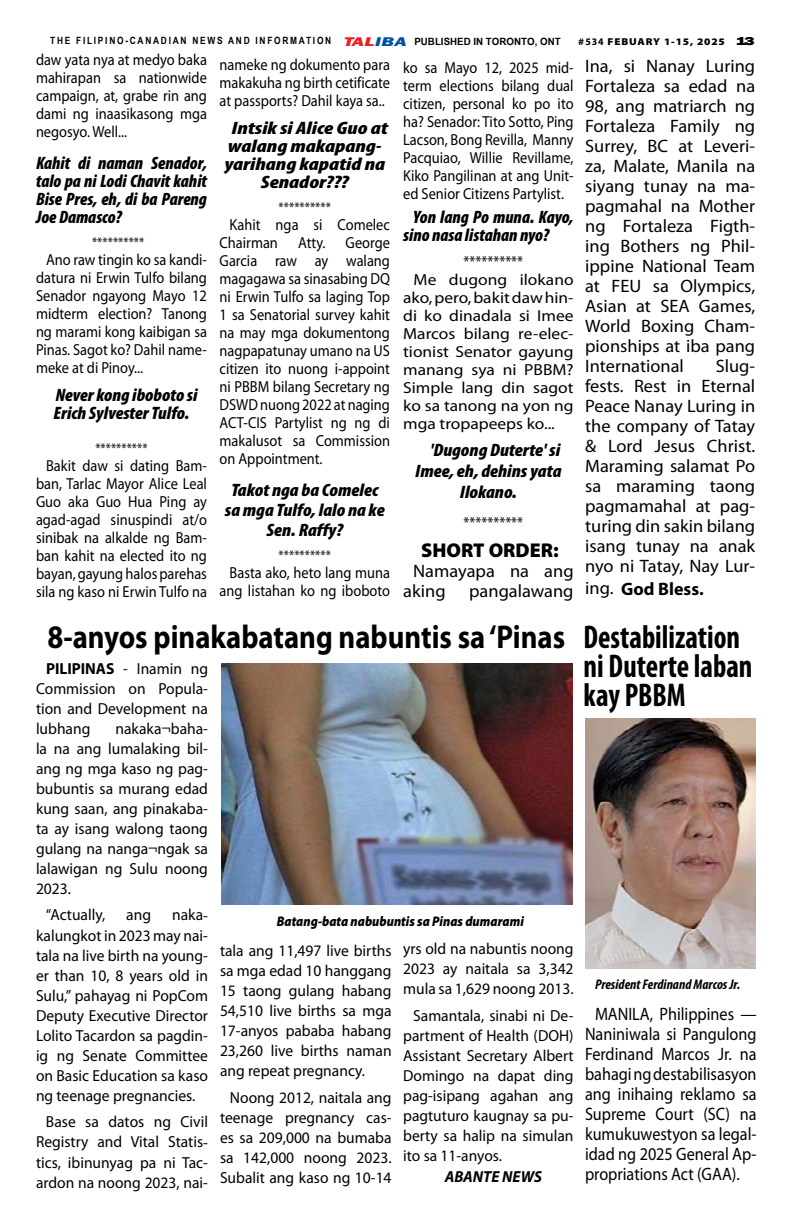
<style>
.page{position:relative;width:792px;height:1224px;background:#fff}
.page>*{position:absolute;margin:0;border:0;box-sizing:border-box;transform-origin:0 0}
.t1{font:700 condensed 33px/29px "Myriad Pro";color:#000;scale:.9 1}
.t2{font:700 33px "Myriad Pro";color:#000;scale:.87 1}
.t3{font:900 20px "Myriad Pro";color:#000}
.t4{font:18px/20px "Myriad Pro";color:#000;text-align:justify}
.t5{font:18px/20px "Myriad Pro";color:#000;text-align:justify;scale:.9 1}
.t6{font:italic 900 condensed 18px/18px "Myriad Pro";color:#000;text-align:justify}
.t7{font:italic 900 condensed 18px/20px "Myriad Pro";color:#000;text-align:center;scale:1.09 1}
.t8{font:italic 900 condensed 18px/18px "Myriad Pro";color:#000;text-align:center;scale:1.25 1}
.t9{font:italic 900 condensed 18px/18px "Myriad Pro";color:#000;scale:1.05 1}
.t10{font:700 18px "Myriad Pro";color:#000}
.t11{font:16px/18px "Myriad Pro";color:#000;text-align:justify;scale:.9 1}
.t12{font:16px/20px "Myriad Pro";color:#000;text-align:justify}
.t13{font:16px "Myriad Pro";color:#000;scale:1.09 1}
.t14{font:italic 700 16px "Myriad Pro";color:#000}
.t15{font:14px "Myriad Pro";color:#000;scale:.9 1}
.t16{font:italic 900 14px "Myriad Pro";color:#000;scale:.9 1}
.t17{font:italic 700 condensed 14px "Myriad Pro";color:#000}
.t18{font:700 12px "Myriad Pro";color:#000;scale:1.5 1}
.t19{font:800 12px "Franklin Gothic";color:#000;scale:1.5 1}
.t20{font:700 10px "Arial Narrow";letter-spacing:.17em;color:#000}
.t21{font:900 10px "Myriad Pro";letter-spacing:.08em;color:#000;scale:1.1 1}
.s1{font-family:"Franklin Gothic";font-weight:800;font-style:italic;font-size:13px;color:#ed1d24}
.s2{font-family:"Franklin Gothic";font-weight:800;font-style:italic;font-size:13px;color:#0052a4}
.s3{font-weight:700}
.s4{font-weight:400}
</style>
<div class="page">
<img style="left:222px;top:663px;width:350px;height:242px">
<img style="left:585px;top:718px;width:171px;height:250px">
<p class="t20" style="left:50px;top:33px;width:512px">THE FILIPINO-CANADIAN NEWS AND INFORMATION <span class="s1">TAL</span><span class="s2">IBA</span> PUBLISHED IN TORONTO, ONT</p>
<p class="t19" style="left:736px;top:33px;width:14px">13</p>
<p class="t21" style="left:578px;top:34px;width:135px"><span class="s3">#534</span> FEBUARY 1-15, 2025</p>
<p class="t11" style="left:36px;top:51px;width:192px">daw yata nya at medyo baka mahirapan sa nationwide campaign, at, grabe rin ang dami ng inaasikasong mga negosyo. Well...</p>
<p class="t6" style="left:36px;top:154px;width:173px">Kahit di naman Senador, talo pa ni Lodi Chavit kahit Bise Pres, eh, di ba Pareng Joe Damasco?</p>
<p class="t15" style="left:92px;top:234px;width:60px">**********</p>
<p class="t11" style="left:36px;top:251px;width:192px;text-indent:10px">Ano raw tingin ko sa kandi&shy;datura ni Erwin Tulfo bilang Senador ngayong Mayo 12 midterm election? Tanong ng marami kong kaibigan sa Pinas. Sagot ko? Dahil name&shy;meke at di Pinoy...</p>
<p class="t9" style="left:54px;top:386px;width:139px">Never kong iboboto si<br>Erich Sylvester Tulfo.</p>
<p class="t15" style="left:95px;top:440px;width:60px">**********</p>
<p class="t11" style="left:36px;top:457px;width:192px;text-indent:10px">Bakit daw si dating Bam&shy;ban, Tarlac Mayor Alice Leal Guo aka Guo Hua Ping ay agad-agad sinuspindi at/o sinibak na alkalde ng Bam&shy;ban kahit na elected ito ng bayan, gayung halos parehas sila ng kaso ni Erwin Tulfo na</p>
<p class="t11" style="left:220px;top:55px;width:191px">nameke ng dokumento para makakuha ng birth cetificate at passports? Dahil kaya sa..</p>
<p class="t8" style="left:224px;top:118px;width:132px">Intsik si Alice Guo at walang makapang&shy;yarihang kapatid na<br>Senador???</p>
<p class="t15" style="left:279px;top:198px;width:60px">**********</p>
<p class="t11" style="left:220px;top:215px;width:191px;text-indent:10px">Kahit nga si Comelec<br>Chairman</p>
<p class="t11" style="left:220px;top:233px;width:191px;text-indent:126px">George Garcia raw ay walang magagawa sa sinasabing DQ ni Erwin Tulfo sa laging Top 1 sa Senatorial survey kahit na may mga dokumentong nagpapatunay umano na US citizen ito nuong i-appoint ni PBBM bilang Secretary ng DSWD nuong 2022 at naging ACT-CIS Partylist ng ng di makalusot sa Commission on Appointment.</p>
<p class="t7" style="left:225px;top:479px;width:148px">Takot nga ba Comelec sa mga Tulfo, lalo na ke<br>Sen. Raffy?</p>
<p class="t15" style="left:279px;top:546px;width:60px">**********</p>
<p class="t11" style="left:220px;top:563px;width:191px;text-align:right">Basta ako, heto lang muna ang listahan ko ng iboboto</p>
<p class="t11" style="left:298px;top:233px;width:32px">Atty.</p>
<p class="t11" style="left:403px;top:58px;width:191px">ko sa Mayo 12, 2025 mid&shy;term elections bilang dual citizen, personal ko po ito ha? Senador: Tito Sotto, Ping Lacson, Bong Revilla, Manny Pacquiao, Willie Revillame, Kiko Pangilinan at ang Unit&shy;ed Senior Citizens Partylist.</p>
<p class="t6" style="left:403px;top:207px;width:172px;text-indent:10px">Yon lang Po muna. Kayo, sino nasa listahan nyo?</p>
<p class="t11" style="left:464px;top:252px;width:68px">**********</p>
<p class="t13" style="left:414px;top:269px;width:148px">Me dugong ilokano</p>
<p class="t13" style="left:403px;top:287px;width:158px">ako, pero, bakit daw hin-</p>
<p class="t13" style="left:403px;top:305px;width:158px">di ko dinadala si Imee</p>
<p class="t13" style="left:403px;top:323px;width:158px">Marcos bilang re-elec-</p>
<p class="t13" style="left:403px;top:341px;width:158px">tionist Senator gayung</p>
<p class="t13" style="left:403px;top:359px;width:158px">manang sya ni PBBM?</p>
<p class="t13" style="left:403px;top:377px;width:158px">Simple lang din sagot</p>
<p class="t13" style="left:403px;top:395px;width:158px">ko sa tanong na yon ng</p>
<p class="t13" style="left:403px;top:413px;width:141px">mga tropapeeps ko...</p>
<p class="t7" style="left:430px;top:439px;width:121px">'Dugong Duterte' si</p>
<p class="t7" style="left:415px;top:460px;width:136px">Imee, eh, dehins yata</p>
<p class="t7" style="left:460px;top:481px;width:54px">Ilokano.</p>
<p class="t11" style="left:464px;top:513px;width:68px">**********</p>
<p class="t3" style="left:421px;top:536px;width:139px">SHORT ORDER:</p>
<p class="t4" style="left:403px;top:560px;width:172px;text-indent:10px">Namayapa na ang aking</p>
<p class="t4" style="left:469px;top:580px;width:106px">pangalawang</p>
<h1 class="t2" style="left:48px;top:615px;width:597px">8-anyos pinakabatang nabuntis sa ‘Pinas</h1>
<p class="t12" style="left:36px;top:658px;width:174px;text-indent:10px"><span class="s3">PILIPINAS</span> - Inamin ng Commission on Popula&shy;tion and Development na lubhang</p>
<p class="t12" style="left:36px;top:718px;width:174px;text-indent:79px">nakaka¬baha&shy;la na ang lumalaking bil&shy;ang ng mga kaso ng pag&shy;bubuntis sa murang edad kung saan, ang pinakaba&shy;ta ay isang walong taong gulang na nanga¬ngak sa lalawigan ng Sulu noong 2023.</p>
<p class="t12" style="left:46px;top:905px;width:61px">“Actually,</p>
<p class="t12" style="left:126px;top:905px;width:26px">ang</p>
<p class="t12" style="left:36px;top:905px;width:174px;text-indent:136px">naka&shy;kalungkot in 2023 may nai&shy;tala na live birth na young&shy;er than 10, 8 years old in Sulu,” pahayag ni PopCom Deputy Executive Director Lolito Tacardon sa pagdin&shy;ig ng Senate Committee on Basic Education sa kaso ng teenage pregnancies.</p>
<p class="t12" style="left:36px;top:1112px;width:174px;text-indent:10px">Base sa datos ng Civil Registry and Vital Statis&shy;tics, ibinunyag pa ni Tac&shy;ardon na noong 2023, nai-</p>
<p class="t16" style="left:277px;top:911px;width:276px">Batang-bata nabubuntis sa Pinas dumarami</p>
<p class="t12" style="left:403px;top:938px;width:172px">yrs old na nabuntis noong 2023 ay naitala sa 3,342 mula sa 1,629 noong 2013.</p>
<p class="t12" style="left:403px;top:1005px;width:172px;text-indent:10px">Samantala, sinabi ni De&shy;partment of Health (DOH)<br>Assistant Secretary Albert Domingo na dapat ding pag-isipang agahan ang pagtuturo kaugnay sa pu&shy;berty sa halip na simulan ito sa 11-anyos.</p>
<p class="t14" style="left:445px;top:1166px;width:99px">ABANTE NEWS</p>
<p class="t12" style="left:220px;top:940px;width:173px">tala ang 11,497 live births sa mga edad 10 hanggang 15 taong gulang habang 54,510 live births sa mga 17-anyos pababa habang 23,260 live births naman ang repeat pregnancy.</p>
<p class="t12" style="left:220px;top:1087px;width:173px;text-indent:10px">Noong 2012, naitala ang teenage pregnancy cas&shy;es sa 209,000 na bumaba sa 142,000 noong 2023.<br>Subalit ang kaso ng 10-14</p>
<p class="t18" style="left:273px;top:1157px;width:166px">PLEASE SHARE TO OUR FRIEND</p>
<p class="t4" style="left:585px;top:56px;width:172px">Ina, si Nanay Luring Fortaleza sa edad na 98, ang matriarch ng Fortaleza Family ng Surrey, BC at Leveri&shy;za, Malate, Manila na siyang tunay na ma&shy;pagmahal na Mother ng Fortaleza Figth&shy;ing Bothers ng Phil&shy;ippine National Team at FEU sa Olympics, Asian at SEA Games, World Boxing Cham&shy;pionships at iba pang International</p>
<p class="t4" style="left:585px;top:356px;width:172px;text-indent:131px">Slug&shy;fests. Rest in Eternal Peace Nanay Luring in the company of Tatay &amp; Lord Jesus Christ.<br>Maraming salamat Po sa maraming taong pagmamahal at pag&shy;turing din sakin bilang isang tunay na anak nyo ni Tatay, Nay Lur-</p>
<p class="t10" style="left:585px;top:577px;width:120px"><span class="s4">ing.</span> God Bless.</p>
<h1 class="t1" style="left:584px;top:622px;width:189px">Destabilization ni Duterte laban kay PBBM</h1>
<p class="t17" style="left:595px;top:976px;width:147px">President Ferdinand Marcos Jr.</p>
<p class="t5" style="left:585px;top:1004px;width:192px;text-indent:10px">MANILA, Philippines — Naniniwala si Pangulong Ferdinand Marcos Jr. na bahagi ng destabilisasyon ang inihaing reklamo sa Supreme Court (SC) na kumukuwestyon sa legal&shy;idad ng 2025 General Ap&shy;propriations Act (GAA).</p>
</div>
